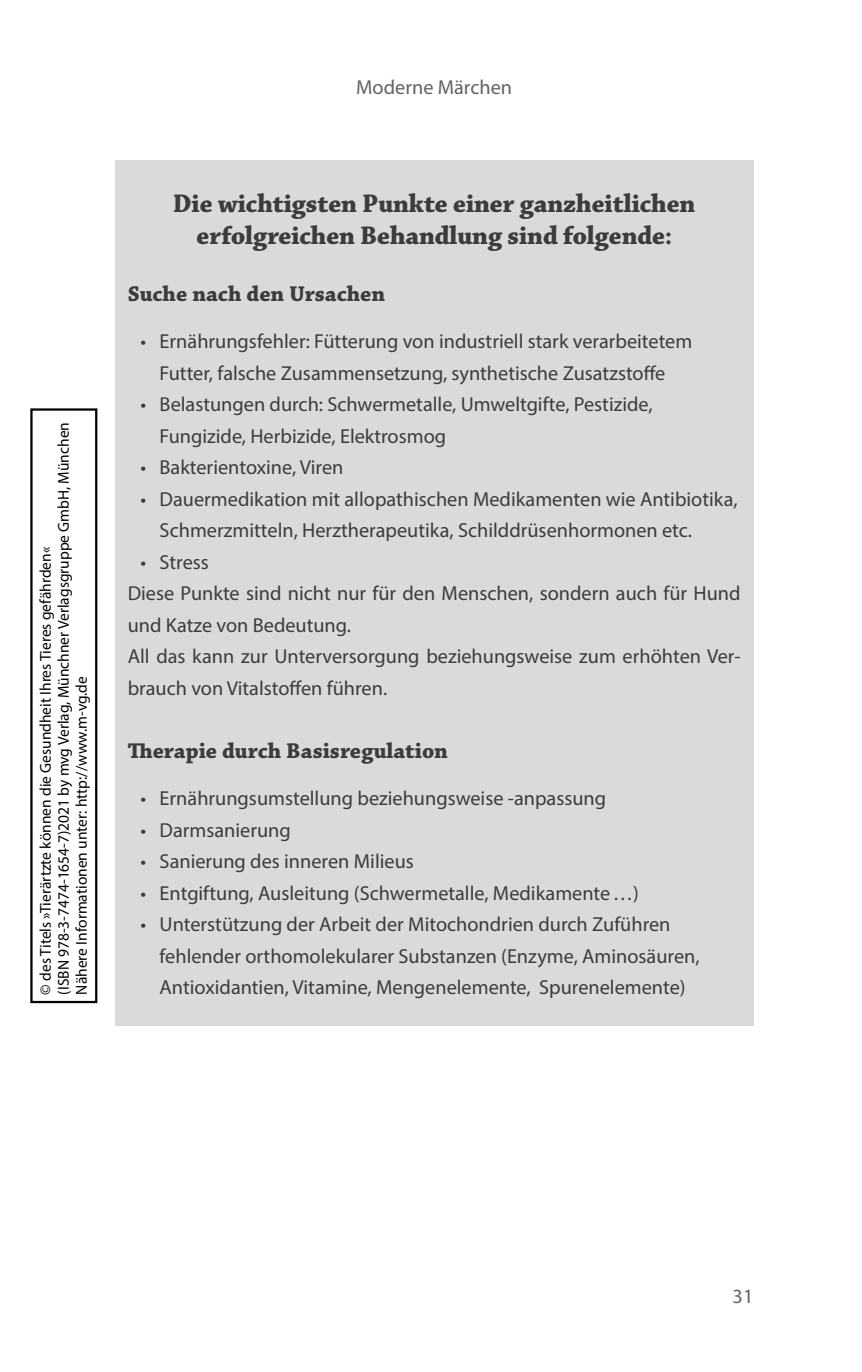
<style>
.page{position:relative;width:862px;height:1372px;background:#fff}
.page>*{position:absolute;margin:0;border:0;box-sizing:border-box;transform-origin:0 0}
._04_Rasterkasten_Hea{font:27px/31.5px "Chaparral Pro Bold Subh";color:#3c3c3b;text-align:center}
._04_Rasterkasten_Hea-2{font:700 22.5px "Chaparral Pro";color:#3c3c3b}
._04_Rasterkasten_Bod{font:20.25px/31.5px "Myriad Pro";color:#3c3c3b}
.t1{font:20.25px "Myriad Pro";color:#646363}
.t2{font:15.75px/18px "Myriad Pro";color:#000}
</style>
<div class="page">
<div style="left:115px;top:160px;width:638px;height:865px;background:#dadada"></div>
<div style="left:30px;top:408px;width:67px;height:595px;border:2px solid #000"></div>
<p class="t1" style="left:356px;top:75px;width:157px">Moderne Märchen</p>
<p class="t2" style="left:36px;top:994px;width:574px;rotate:-90deg">© des Titels »Tierärtzte können die Gesundheit Ihres Tieres gefährden«<br>(ISBN 978-3-7474-1654-7)2021 by mvg Verlag, Münchner Verlagsgruppe GmbH, München<br>Nähere Informationen unter: http://www.m-vg.de</p>
<p class="_04_Rasterkasten_Hea" style="left:173px;top:189px;width:523px">Die wichtigsten Punkte einer ganzheitlichen erfolgreichen Behandlung sind folgende:</p>
<p class="_04_Rasterkasten_Hea-2" style="left:128px;top:280px;width:259px">Suche nach den Ursachen</p>
<p class="_04_Rasterkasten_Bod" style="left:140px;top:325px;width:553px;text-align:center">• Ernährungsfehler: Fütterung von industriell stark verarbeitetem<br>Futter, falsche Zusammensetzung, synthetische Zusatzstoffe</p>
<p class="_04_Rasterkasten_Bod" style="left:159px;top:388px;width:494px;text-indent:-19px">• Belastungen durch: Schwermetalle, Umweltgifte, Pestizide,<br>Fungizide, Herbizide, Elektrosmog</p>
<p class="_04_Rasterkasten_Bod" style="left:140px;top:451px;width:204px">• Bakterientoxine, Viren</p>
<p class="_04_Rasterkasten_Bod" style="left:159px;top:482px;width:579px;text-indent:-19px">• Dauermedikation mit allopathischen Medikamenten wie Antibiotika,<br>Schmerzmitteln, Herztherapeutika, Schilddrüsenhormonen etc.</p>
<p class="_04_Rasterkasten_Bod" style="left:140px;top:545px;width:70px">• Stress</p>
<p class="_04_Rasterkasten_Bod" style="left:128px;top:577px;width:614px">Diese Punkte sind nicht nur für den Menschen, sondern auch für Hund und Katze von Bedeutung.</p>
<p class="_04_Rasterkasten_Bod" style="left:128px;top:640px;width:614px">All das kann zur Unterversorgung beziehungsweise zum erhöhten Ver&shy;brauch von Vitalstoffen führen.</p>
<p class="_04_Rasterkasten_Hea-2" style="left:128px;top:737px;width:321px">Therapie durch Basisregulation</p>
<p class="_04_Rasterkasten_Bod" style="left:140px;top:782px;width:467px">• Ernährungsumstellung beziehungsweise -anpassung</p>
<p class="_04_Rasterkasten_Bod" style="left:140px;top:813px;width:152px">• Darmsanierung</p>
<p class="_04_Rasterkasten_Bod" style="left:140px;top:845px;width:275px">• Sanierung des inneren Milieus</p>
<p class="_04_Rasterkasten_Bod" style="left:140px;top:876px;width:499px">• Entgiftung, Ausleitung (Schwermetalle, Medikamente…)</p>
<p class="_04_Rasterkasten_Bod" style="left:159px;top:908px;width:541px;text-indent:-19px">• Unterstützung der Arbeit der Mitochondrien durch Zuführen fehlender orthomolekularer Substanzen (Enzyme, Aminosäuren,</p>
<p class="_04_Rasterkasten_Bod" style="left:159px;top:971px;width:527px">Antioxidantien, Vitamine, Mengenelemente, Spurenelemente)</p>
<p class="t1" style="left:732px;top:1283px;width:22px">31</p>
</div>
